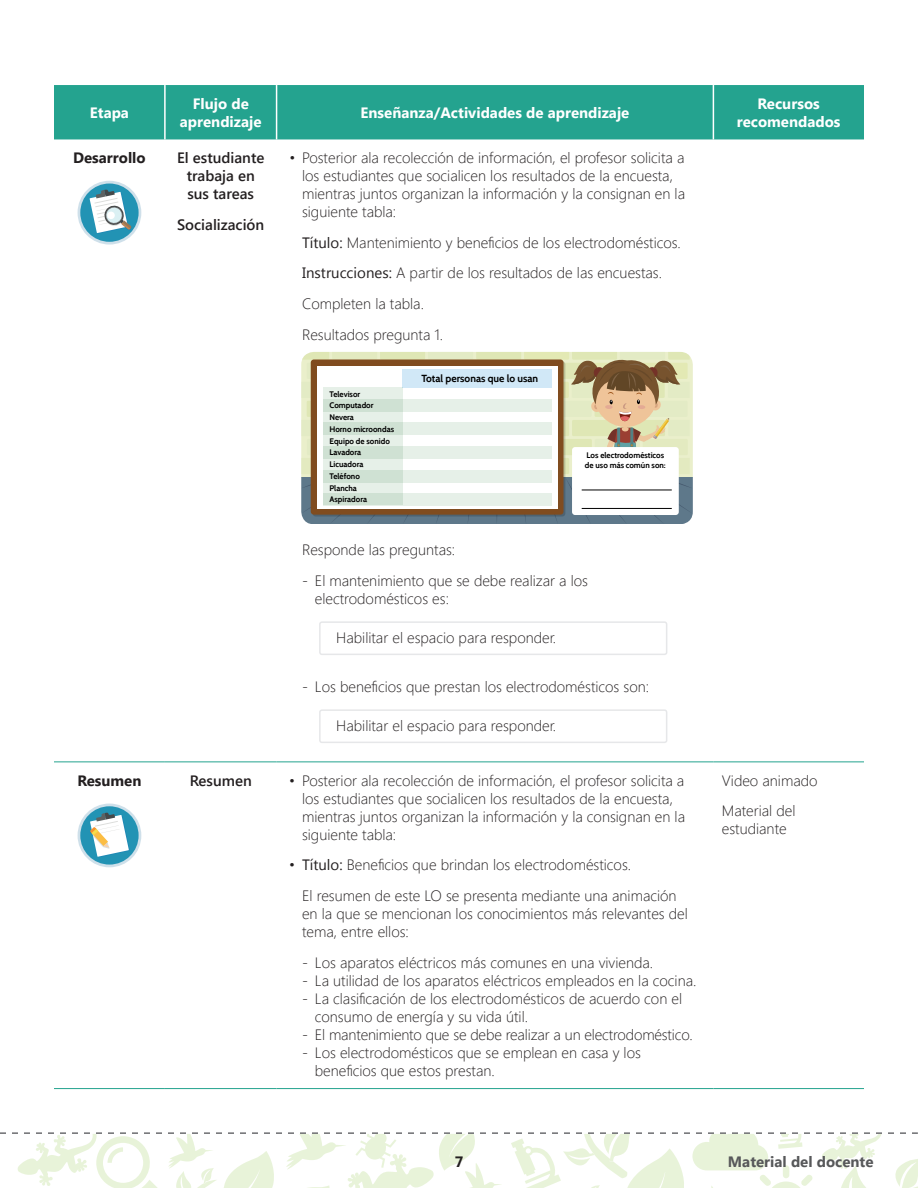
<style>
.page{position:relative;width:918px;height:1188px;background:#fff}
.page>*{position:absolute;margin:0;border:0;box-sizing:border-box;transform-origin:0 0}
.t1{font:300 15px/18px "Segoe UI";color:#231f20}
.t2{font:700 15px/18px "Segoe UI";color:#fff;text-align:center}
.t3{font:600 15px/18px "Segoe UI";color:#231f20;text-align:center}
.t4{font:700 15px "Segoe UI";color:#231f20}
.t5{font:700 15px "Segoe UI";color:#57585a}
.t6{font:700 10.2px "Cabin";color:#000}
.t7{font:700 8.1px/11.7px "Cabin";color:#000}
.s1{font-weight:400}
</style>
<div class="page">
<svg style="left:0;top:1132px;width:918px;height:56px"></svg>
<div style="left:54px;top:85px;width:810px;height:54px;background:#24a38f"></div>
<hr style="left:54px;top:762px;width:111px;height:1px;background:#24a38f">
<hr style="left:165px;top:762px;width:112px;height:1px;background:#24a38f">
<hr style="left:277px;top:762px;width:436px;height:1px;background:#24a38f">
<hr style="left:713px;top:762px;width:151px;height:1px;background:#24a38f">
<hr style="left:54px;top:1088px;width:111px;height:1px;background:#24a38f">
<hr style="left:165px;top:1088px;width:112px;height:1px;background:#24a38f">
<hr style="left:277px;top:1088px;width:436px;height:1px;background:#24a38f">
<hr style="left:713px;top:1088px;width:151px;height:1px;background:#24a38f">
<hr style="left:164px;top:85px;width:2px;height:54px;background:#fff">
<hr style="left:276px;top:85px;width:1px;height:54px;background:#fff">
<hr style="left:713px;top:85px;width:1px;height:54px;background:#fff">
<svg style="left:78px;top:181px;width:63px;height:64px"></svg>
<div style="left:80px;top:184px;width:59px;height:58px;background:#2293b4;border-radius:50%"></div>
<svg style="left:90px;top:189px;width:42px;height:45px"></svg>
<svg style="left:301px;top:352px;width:392px;height:172px"></svg>
<div style="left:319px;top:621px;width:348px;height:34px;border:2px solid #e6e7e9;border-radius:2px"></div>
<div style="left:319px;top:709px;width:348px;height:34px;border:2px solid #e6e7e9;border-radius:2px"></div>
<div style="left:78px;top:804px;width:63px;height:63px;background:#cfe0ea;border-radius:50%"></div>
<div style="left:80px;top:806px;width:59px;height:59px;background:#2293b4;border-radius:50%"></div>
<svg style="left:90px;top:812px;width:40px;height:45px"></svg>
<p class="t2" style="left:90px;top:103px;width:41px">Etapa</p>
<p class="t2" style="left:180px;top:94px;width:83px">Flujo de aprendizaje</p>
<p class="t2" style="left:361px;top:103px;width:270px">Enseñanza/Actividades de aprendizaje</p>
<p class="t2" style="left:737px;top:94px;width:105px">Recursos recomendados</p>
<p class="t4" style="left:73px;top:147px;width:74px">Desarrollo</p>
<p class="t3" style="left:177px;top:148px;width:89px">El estudiante trabaja en sus tareas</p>
<p class="t3" style="left:177px;top:215px;width:89px">Socialización</p>
<p class="t1" style="left:302px;top:148px;width:385px;text-indent:-13px">• Posterior ala recolección de información, el profesor solicita a los estudiantes que socialicen los resultados de la encuesta, mientras juntos organizan la información y la consignan en la siguiente tabla:</p>
<p class="t1" style="left:302px;top:226px;width:380px;line-height:30.8px"><span class="s1">Título:</span> Mantenimiento y beneficios de los electrodomésticos.<br><span class="s1">Instrucciones:</span> A partir de los resultados de las encuestas.<br>Completen la tabla.<br>Resultados pregunta 1.</p>
<p class="t6" style="left:421px;top:372px;width:118px">Total personas que lo usan</p>
<p class="t7" style="left:330px;top:388px;width:66px">Televisor<br>Computador<br>Nevera<br>Horno microondas<br>Equipo de sonido<br>Lavadora<br>Licuadora<br>Teléfono<br>Plancha<br>Aspiradora</p>
<p class="t7" style="left:585px;top:451px;width:82px;line-height:9.6px">Los electrodomésticos de uso más común son:</p>
<p class="t1" style="left:302px;top:540px;width:155px">Responde las preguntas:</p>
<p class="t1" style="left:315px;top:571px;width:275px;text-indent:-13px">- El mantenimiento que se debe realizar a los electrodomésticos es:</p>
<p class="t1" style="left:336px;top:628px;width:221px">Habilitar el espacio para responder.</p>
<p class="t1" style="left:302px;top:677px;width:349px">- Los beneficios que prestan los electrodomésticos son:</p>
<p class="t1" style="left:336px;top:716px;width:221px">Habilitar el espacio para responder.</p>
<p class="t4" style="left:77px;top:770px;width:66px">Resumen</p>
<p class="t3" style="left:190px;top:771px;width:64px">Resumen</p>
<p class="t1" style="left:302px;top:771px;width:385px;text-indent:-13px">• Posterior ala recolección de información, el profesor solicita a los estudiantes que socialicen los resultados de la encuesta, mientras juntos organizan la información y la consignan en la siguiente tabla:</p>
<p class="t1" style="left:302px;top:849px;width:376px;line-height:30.8px;text-indent:-13px">• <span class="s1">Título:</span> Beneficios que brindan los electrodomésticos.<br>El resumen de este LO se presenta mediante una animación</p>
<p class="t1" style="left:302px;top:904px;width:387px">en la que se mencionan los conocimientos más relevantes del tema, entre ellos:</p>
<p class="t1" style="left:302px;top:953px;width:353px">- Los aparatos eléctricos más comunes en una vivienda.</p>
<p class="t1" style="left:302px;top:971px;width:396px">- La utilidad de los aparatos eléctricos empleados en la cocina.</p>
<p class="t1" style="left:315px;top:989px;width:369px;text-indent:-13px">- La clasificación de los electrodomésticos de acuerdo con el consumo de energía y su vida útil.</p>
<p class="t1" style="left:302px;top:1025px;width:392px">- El mantenimiento que se debe realizar a un electrodoméstico.</p>
<p class="t1" style="left:315px;top:1043px;width:328px;text-indent:-13px">- Los electrodomésticos que se emplean en casa y los beneficios que estos prestan.</p>
<p class="t1" style="left:722px;top:764px;width:97px;line-height:30.8px">Video animado<br>Material del</p>
<p class="t1" style="left:722px;top:819px;width:66px">estudiante</p>
<p class="t4" style="left:455px;top:1151px;width:10px">7</p>
<p class="t5" style="left:728px;top:1151px;width:147px">Material del docente</p>
</div>
